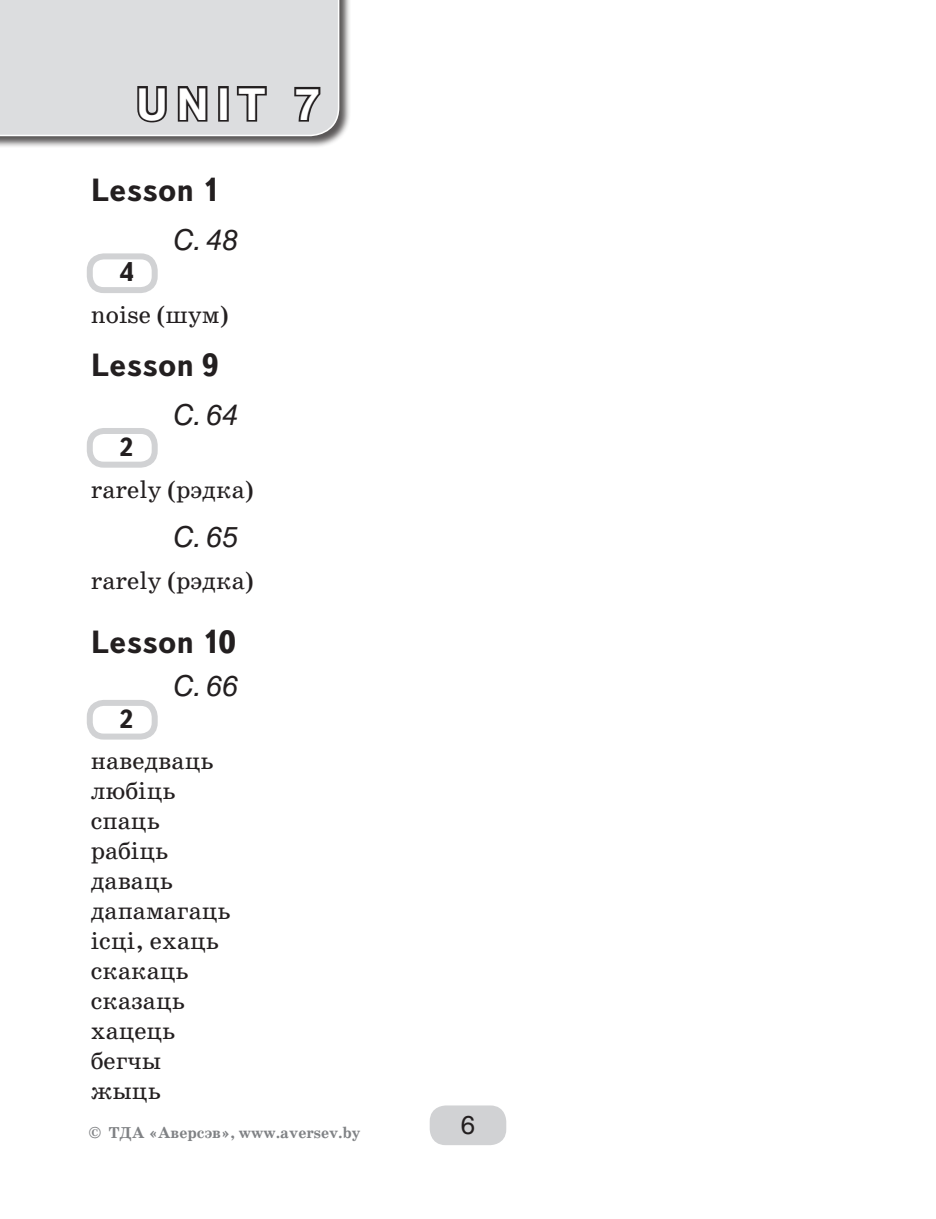
<style>
.page{position:relative;width:936px;height:1219px;background:#fff}
.page>*{position:absolute;margin:0;border:0;box-sizing:border-box;transform-origin:0 0}
.t1{font:700 44px "Helvetica Cyr";color:#fff}
.t2{font:700 32px "Text Book C";color:#231f20}
.t3{font:29px "Helvetica Cyr Inclined";color:#231f20}
.t4{font:700 26px "Text Book C";color:#231f20}
.t5{font:26px "Helvetica Cyr Upright";color:#231f20}
.t6{font:25px/30px "School Book C";color:#231f20}
.t7{font:700 16px "School Book C";color:#808285}
</style>
<div class="page">
<div style="left:429px;top:1105px;width:77px;height:40px;background:#d1d2d4;border-radius:16px"></div>
<div style="left:0;top:0;width:351px;height:148px;background:#231f20;opacity:.75"></div>
<div style="left:0;top:0;width:338px;height:135px;background:#dcdddf"></div>
<div style="left:87px;top:253px;width:71px;height:40px;border:6px solid #d1d2d4;border-radius:14px"></div>
<div style="left:87px;top:428px;width:71px;height:40px;border:6px solid #d1d2d4;border-radius:14px"></div>
<div style="left:87px;top:700px;width:71px;height:40px;border:6px solid #d1d2d4;border-radius:14px"></div>
<h1 class="t1" style="left:136px;top:79px;width:185px">Unit 7</h1>
<p class="t2" style="left:91px;top:172px;width:129px">Lesson 1</p>
<p class="t3" style="left:173px;top:224px;width:67px">С. 48</p>
<p class="t4" style="left:119px;top:257px;width:15px">4</p>
<p class="t6" style="left:91px;top:299px;width:139px">noise (шум)</p>
<p class="t2" style="left:91px;top:346px;width:129px">Lesson 9</p>
<p class="t3" style="left:173px;top:398px;width:67px">С. 64</p>
<p class="t4" style="left:119px;top:432px;width:15px">2</p>
<p class="t6" style="left:91px;top:475px;width:164px">rarely (рэдка)</p>
<p class="t3" style="left:173px;top:520px;width:67px">С. 65</p>
<p class="t6" style="left:91px;top:566px;width:164px">rarely (рэдка)</p>
<p class="t2" style="left:91px;top:624px;width:146px">Lesson 10</p>
<p class="t3" style="left:173px;top:670px;width:67px">С. 66</p>
<p class="t4" style="left:119px;top:704px;width:15px">2</p>
<p class="t6" style="left:91px;top:746px;width:141px">наведваць любіць спаць рабіць даваць дапамагаць ісці, ехаць скакаць сказаць хацець бегчы жыць</p>
<p class="t7" style="left:89px;top:1123px;width:273px">© ТДА «Аверсэв», www.aversev.by</p>
<p class="t5" style="left:460px;top:1111px;width:16px">6</p>
</div>
